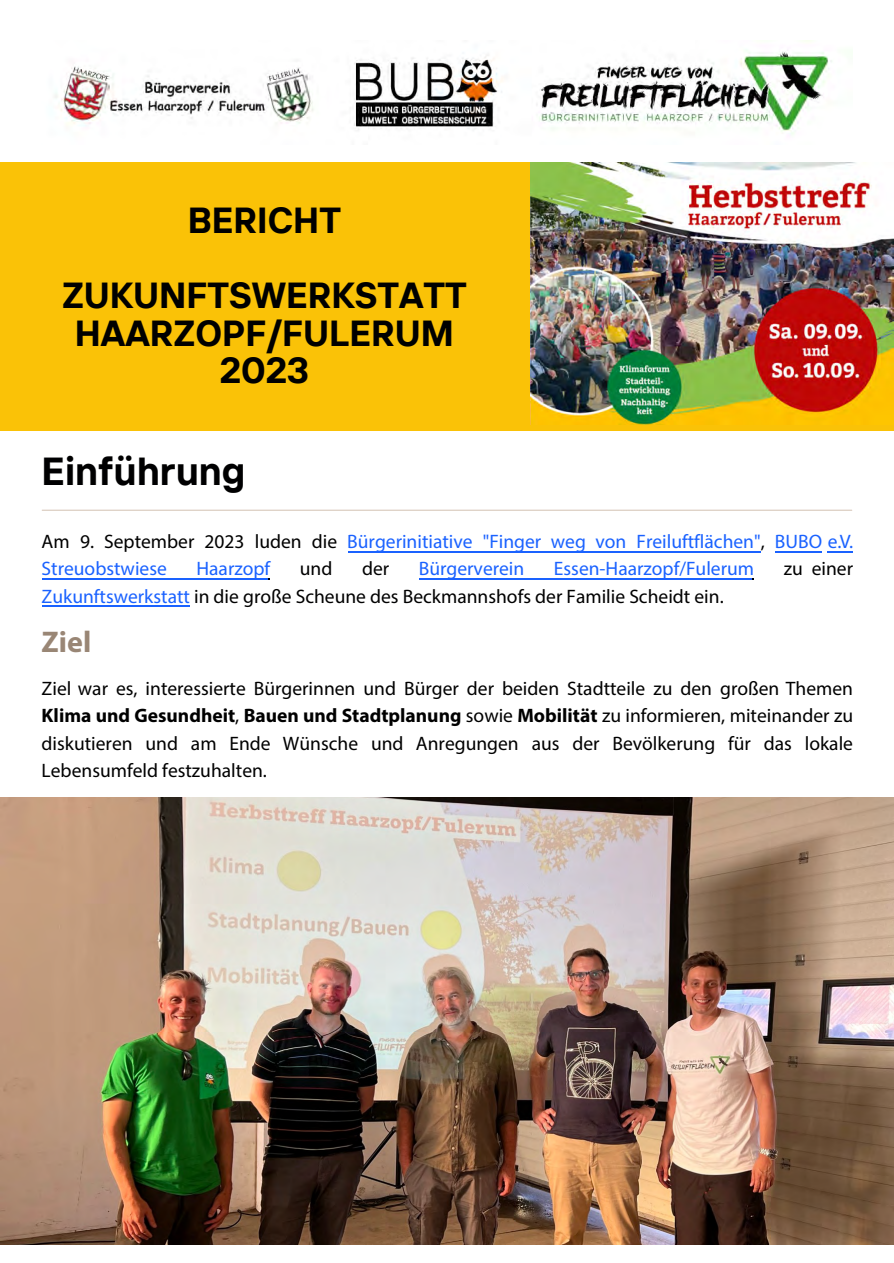
<style>
.page{position:relative;width:894px;height:1263px;background:#fff}
.page>*{position:absolute;margin:0;border:0;box-sizing:border-box;transform-origin:0 0}
.t1{font:700 39px "TT Interphases";color:#000001}
.t2{font:700 36.15px "TT Interphases";color:#000}
.t3{font:700 30px "Myriad Pro";color:#998675}
.t4{font:19.5px/27.3px "Myriad Pro";color:#000;text-align:justify}
.t5{font:19.5px/27.3px "Myriad Pro";color:#1a62ff}
.t6{font:19.5px "Myriad Pro";color:#000001}
.s1{color:#000001}
.s2{color:#1a62ff}
.s3{font-weight:700}
</style>
<div class="page">
<img style="left:54px;top:40px;width:778px;height:96px">
<div style="left:0;top:162px;width:893px;height:269px;background:#fac207"></div>
<img style="left:530px;top:162px;width:363px;height:262px">
<hr style="left:42px;top:510px;width:809px;height:1px;background:#d8c8bb">
<img style="left:0;top:798px;width:893px;height:446px">
<hr style="left:347px;top:551px;width:413px;height:1px;background:#1a62ff">
<hr style="left:774px;top:551px;width:47px;height:1px;background:#1a62ff">
<svg style="left:827px;top:551px;width:25px;height:1px"></svg>
<hr style="left:42px;top:578px;width:226px;height:1px;background:#1a62ff">
<hr style="left:419px;top:578px;width:332px;height:1px;background:#1a62ff">
<hr style="left:42px;top:606px;width:148px;height:1px;background:#1a62ff">
<p class="t2" style="left:188px;top:197px;width:155px">BERICHT</p>
<p class="t2" style="left:62px;top:272px;width:406px">ZUKUNFTSWERKSTATT</p>
<p class="t2" style="left:75px;top:310px;width:380px">HAARZOPF/FULERUM</p>
<p class="t2" style="left:219px;top:347px;width:91px">2023</p>
<h1 class="t1" style="left:42px;top:446px;width:205px">Einführung</h1>
<p class="t5" style="left:42px;top:527px;width:812px"><span class="s1">Am 9. September 2023 luden die</span> Bürgerinitiative "Finger weg von Freiluftflächen"<span class="s1">,</span> BUBO e.V.<br>Streuobstwiese</p>
<p class="t5" style="left:196px;top:555px;width:75px">Haarzopf</p>
<p class="t6" style="left:300px;top:557px;width:34px">und</p>
<p class="t6" style="left:362px;top:557px;width:29px">der</p>
<p class="t5" style="left:419px;top:555px;width:107px">Bürgerverein</p>
<p class="t5" style="left:554px;top:555px;width:201px">Essen-Haarzopf/Fulerum</p>
<p class="t6" style="left:783px;top:557px;width:71px">zu einer</p>
<p class="t6" style="left:42px;top:584px;width:683px"><span class="s2">Zukunftswerkstatt</span> in die große Scheune des Beckmannshofs der Familie Scheidt ein.</p>
<p class="t3" style="left:42px;top:622px;width:51px">Ziel</p>
<p class="t4" style="left:42px;top:674px;width:812px">Ziel war es, interessierte Bürgerinnen und Bürger der beiden Stadtteile zu den großen Themen <span class="s3">Klima und Gesundheit</span>, <span class="s3">Bauen und Stadtplanung</span> sowie <span class="s3">Mobilität</span> zu informieren, miteinander zu diskutieren und am Ende Wünsche und Anregungen aus der Bevölkerung für das lokale Lebensumfeld festzuhalten.</p>
</div>
